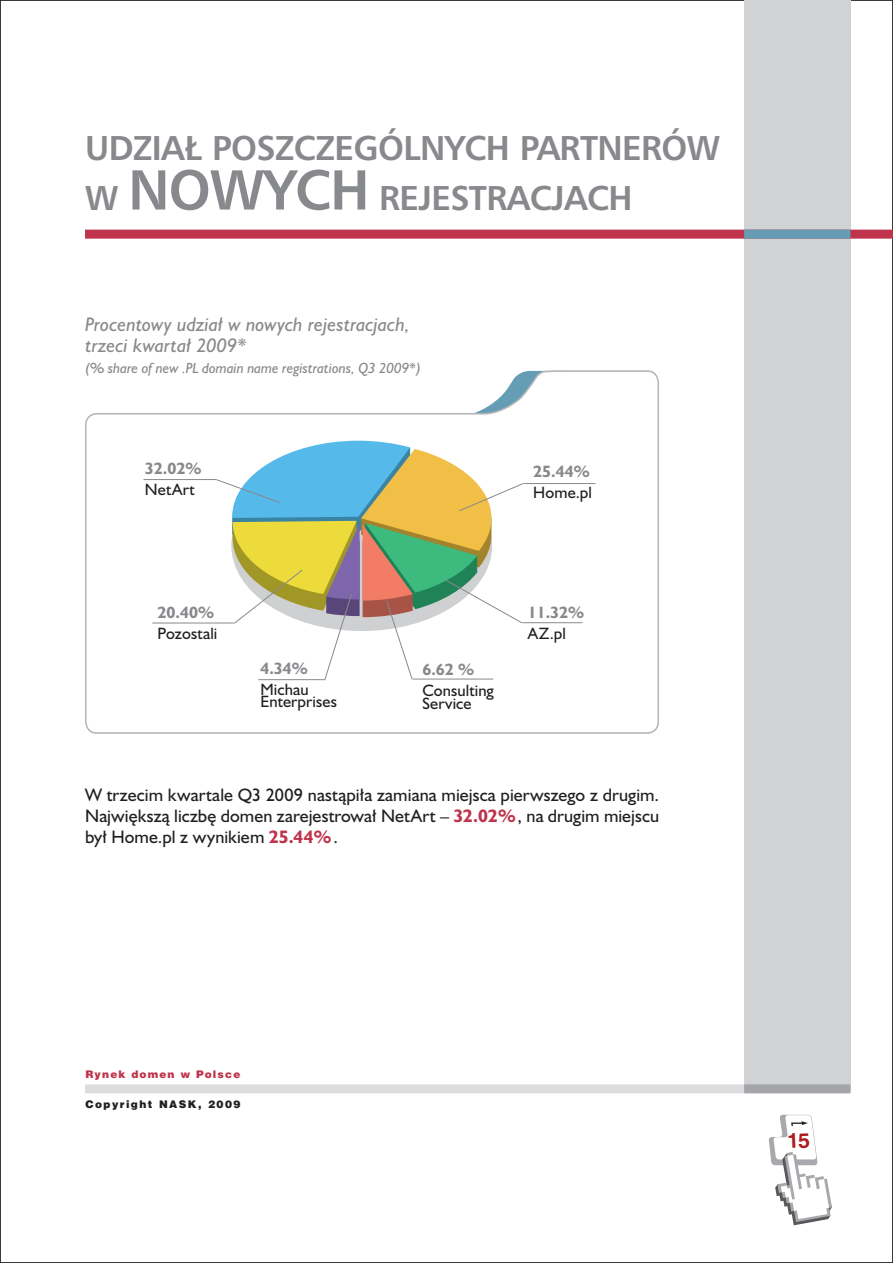
<style>
.page{position:relative;width:893px;height:1263px;background:#fff}
.page>*{position:absolute;margin:0;border:0;box-sizing:border-box;transform-origin:0 0}
.t1{font:700 33px/49.5px "Humnst 777 PL";letter-spacing:-.02em;color:#87898c}
.t2{font:italic 18px/21px "Humanst 521 PL";color:#87898c}
.t3{font:16.5px/21px "Humanst 521 PL";letter-spacing:.005em;color:#231f20;text-align:justify}
.t4{font:15px/21px "Humanst 521 PL";letter-spacing:.01em;color:#231f20}
.t5{font:700 15px/21px "Humanst 521 PL";color:#87898c}
.t6{font:italic 13.5px "Humanst 521 PL";letter-spacing:-.005em;color:#87898c}
.t7{font:900 10.5px "Switzerland";letter-spacing:.14em;color:#231f20}
.t8{font:900 10.5px "Switzerland";letter-spacing:.11em;color:#bf334c}
.s1{font-size:54px}
.s2{font-weight:400;color:#231f20}
.s3{font-weight:700;color:#87898c}
.s4{font-weight:700;color:#bf334c}
</style>
<div class="page">
<div style="left:744px;top:0;width:106px;height:1092px;background:#d1d2d4"></div>
<div style="left:85px;top:230px;width:808px;height:9px;background:#bf334c"></div>
<div style="left:744px;top:230px;width:106px;height:9px;background:#649db4"></div>
<div style="left:85px;top:1084px;width:659px;height:9px;background:#dcdddf"></div>
<div style="left:744px;top:1084px;width:106px;height:9px;background:#a4a5a9"></div>
<svg style="left:85px;top:371px;width:574px;height:363px"></svg>
<hr style="left:152px;top:623px;width:82px;height:1px;background:#87898c">
<hr style="left:143px;top:479px;width:74px;height:1px;background:#87898c">
<hr style="left:522px;top:622px;width:60px;height:1px;background:#87898c">
<hr style="left:523px;top:483px;width:72px;height:1px;background:#87898c">
<svg style="left:216px;top:370px;width:352px;height:310px"></svg>
<svg style="left:769px;top:1115px;width:63px;height:110px"></svg>
<p class="t1" style="left:85px;top:124px;width:636px">UDZIAŁ POSZCZEGÓLNYCH PARTNERÓW<br>W <span class="s1">NOWYCH</span> REJESTRACJACH</p>
<p class="t2" style="left:85px;top:314px;width:326px">Procentowy udział w nowych rejestracjach, trzeci kwartał 2009*</p>
<p class="t6" style="left:85px;top:361px;width:338px">(% share of new .PL domain name registrations, Q3 2009*)</p>
<p class="t5" style="left:145px;top:458px;width:58px">32.02%<br><span class="s2">NetArt</span></p>
<p class="t4" style="left:533px;top:461px;width:60px"><span class="s3">25.44%<br></span>Home.pl</p>
<p class="t4" style="left:158px;top:602px;width:61px"><span class="s3">20.40%<br></span>Pozostali</p>
<p class="t4" style="left:260px;top:659px;width:50px"><span class="s3">4.34%<br></span>Michau</p>
<p class="t4" style="left:260px;top:692px;width:78px">Enterprises</p>
<p class="t4" style="left:422px;top:659px;width:73px"><span class="s3">6.62 %<br></span>Consulting</p>
<p class="t4" style="left:422px;top:693px;width:51px">Service</p>
<p class="t5" style="left:528px;top:602px;width:58px">11.32%<br><span class="s2">AZ.pl</span></p>
<p class="t3" style="left:85px;top:785px;width:576px">W trzecim kwartale Q3 2009 nastąpiła zamiana miejsca pierwszego z drugim.<br>Największą liczbę domen zarejestrował NetArt – <span class="s4">32.02%</span>, na drugim miejscu był Home.pl z wynikiem <span class="s4">25.44%</span>.</p>
<p class="t8" style="left:85px;top:1068px;width:157px">Rynek domen w Polsce</p>
<p class="t7" style="left:85px;top:1098px;width:157px">Copyright NASK, 2009</p>
</div>
